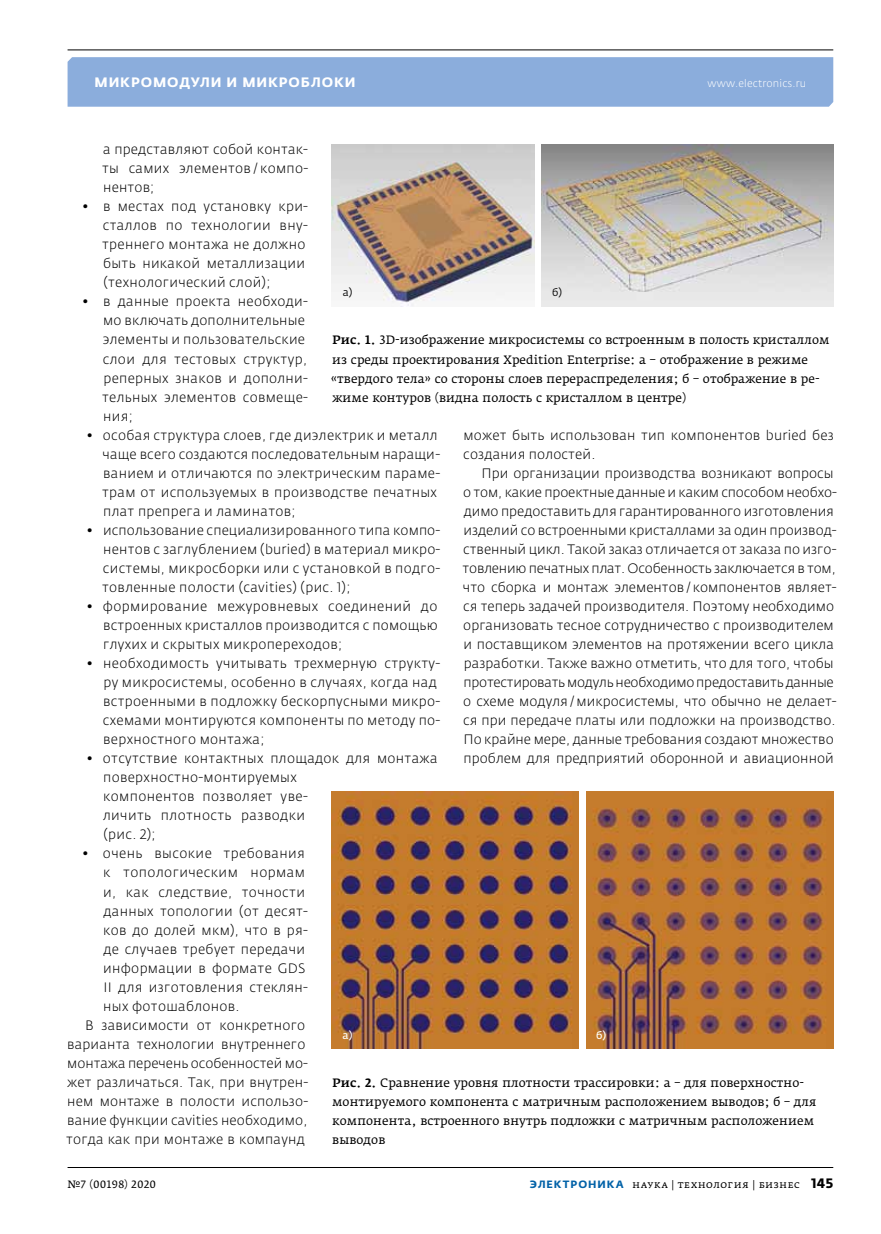
<style>
.page{position:relative;width:881px;height:1234px;background:#fff}
.page>*{position:absolute;margin:0;border:0;box-sizing:border-box;transform-origin:0 0}
.t1{font:300 13.5px/19px "Fedra Sans Pro";letter-spacing:.015em;color:#000}
.t2{font:700 13.5px "Fedra Sans Alt Pro";letter-spacing:.06em;color:#fff}
.t3{font:300 13.5px "Fedra Sans Pro";letter-spacing:.035em;color:#000}
.t4{font:12px/19px "Fedra Serif A Pro";letter-spacing:.005em;color:#000}
.t5{font:10.5px "Fedra Serif A Pro";letter-spacing:.035em;color:#000}
.t6{font:300 10.5px "Fedra Sans Pro";letter-spacing:.015em;color:#fff}
.t7{font:10.5px "Fedra Sans Pro";color:#000}
.t8{font:10.5px "Fedra Sans Pro";color:#fff}
.s1{font-weight:500}
.s2{font-family:"Fedra Sans Alt Pro";font-weight:700;color:#0061a7}
.s3{font-family:"Fedra Sans Pro";font-weight:700;font-size:13.5px}
</style>
<div class="page">
<div style="left:67px;top:57px;width:765px;height:50px;background:#8baddc"></div>
<hr style="left:67px;top:49px;width:765px;height:1px;background:#000">
<hr style="left:68px;top:1166px;width:764px;height:1px;background:#000">
<img style="left:331px;top:145px;width:203px;height:161px">
<img style="left:331px;top:791px;width:247px;height:257px">
<img style="left:586px;top:791px;width:246px;height:257px">
<img style="left:541px;top:145px;width:291px;height:161px">
<p class="t2" style="left:95px;top:74px;width:262px">Микромодули и м икроблоки</p>
<p class="t6" style="left:707px;top:77px;width:100px">www.electronics.ru</p>
<p class="t1" style="left:102px;top:140px;width:207px;text-align:justify">а представляют собой контак&shy;ты самих элементов / компо&shy;нентов;</p>
<p class="t1" style="left:102px;top:197px;width:207px;text-indent:-20px">• в местах под установку кри&shy;сталлов по технологии вну&shy;треннего монтажа не должно быть никакой металлизации (технологический слой);</p>
<p class="t1" style="left:102px;top:292px;width:207px;text-indent:-20px">• в данные проекта необходи&shy;мо включать дополнительные элементы и пользовательские слои для тестовых структур, реперных знаков и дополни&shy;тельных элементов совмеще&shy;ния;</p>
<p class="t1" style="left:102px;top:425px;width:339px;text-indent:-16px">• особая структура слоев, где диэлектрик и металл чаще всего создаются последовательным наращи&shy;ванием и отличаются по электрическим параме&shy;трам от используемых в производстве печатных плат препрега и ламинатов;</p>
<p class="t1" style="left:102px;top:520px;width:339px;text-align:justify;text-indent:-16px">• использование специализированного типа компо&shy;нентов с заглублением (buried) в материал микро&shy;системы, микросборки или с установкой в подго&shy;товленные полости (cavities) (рис. 1);</p>
<p class="t1" style="left:103px;top:596px;width:336px;text-align:justify;text-indent:-17px">• формирование межуровневых соединений до встроенных кристаллов производится с помощью глухих и скрытых микропереходов;</p>
<p class="t1" style="left:103px;top:653px;width:339px;text-indent:-16px">• необходимость учитывать трехмерную структу&shy;ру микросистемы, особенно в случаях, когда над встроенными в подложку бескорпусными микро&shy;схемами монтируются компоненты по методу по&shy;верхностного монтажа;</p>
<p class="t1" style="left:103px;top:748px;width:336px;text-indent:-17px">• отсутствие контактных площадок для монтажа поверхностно-монтируемых<br>компонентов позволяет уве-<br>личить плотность разводки<br>(рис. 2);</p>
<p class="t1" style="left:82px;top:844px;width:224px">• очень высокие требования</p>
<p class="t3" style="left:103px;top:864px;width:203px">к топологическим нормам</p>
<p class="t1" style="left:103px;top:882px;width:203px">и, как следствие, точности</p>
<p class="t1" style="left:103px;top:901px;width:206px">данных топологии (от десят-</p>
<p class="t1" style="left:103px;top:920px;width:206px">ков до долей мкм), что в ря-</p>
<p class="t1" style="left:103px;top:939px;width:203px">де случаев требует передачи</p>
<p class="t1" style="left:103px;top:958px;width:203px">информации в формате GDS</p>
<p class="t1" style="left:103px;top:977px;width:206px">II для изготовления стеклян-</p>
<p class="t1" style="left:103px;top:996px;width:138px">ных фотошаблонов.</p>
<p class="t1" style="left:85px;top:1015px;width:221px">В зависимости от конкретного</p>
<p class="t1" style="left:67px;top:1034px;width:239px">варианта технологии внутреннего</p>
<p class="t1" style="left:67px;top:1053px;width:242px">монтажа перечень особенностей мо-</p>
<p class="t1" style="left:67px;top:1072px;width:242px">жет различаться. Так, при внутрен-</p>
<p class="t1" style="left:67px;top:1091px;width:242px">нем монтаже в полости использо-</p>
<p class="t1" style="left:67px;top:1110px;width:241px">вание функции cavities необходимо,</p>
<p class="t1" style="left:66px;top:1129px;width:240px">тогда как при монтаже в компаунд</p>
<p class="t7" style="left:342px;top:286px;width:11px">a)</p>
<p class="t7" style="left:551px;top:286px;width:12px">б)</p>
<p class="t4" style="left:331px;top:330px;width:500px"><span class="s1">Рис. 1.</span> 3D‑изображение микросистемы со встроенным в полость кристаллом из среды проектирования Xpedition Enterprise: а – отображение в режиме «твердого тела» со стороны слоев перераспределения; б – отображение в ре&shy;жиме контуров (видна полость с кристаллом в центре)</p>
<p class="t1" style="left:463px;top:425px;width:372px">может быть использован тип компонентов buried без создания полостей.</p>
<p class="t1" style="left:462px;top:463px;width:375px;text-indent:19px">При организации производства возникают вопросы о том, какие проектные данные и каким способом необхо&shy;димо предоставить для гарантированного изготовления изделий со встроенными кристаллами за один производ&shy;ственный цикл. Такой заказ отличается от заказа по изго&shy;товлению печатных плат. Особенность заключается в том, что сборка и монтаж элементов/компонентов являет&shy;ся теперь задачей производителя. Поэтому необходимо организовать тесное сотрудничество с производителем и поставщиком элементов на протяжении всего цикла разработки. Также важно отметить, что для того, чтобы протестировать модуль необходимо предоставить данные о схеме модуля/микросистемы, что обычно не делает&shy;ся при передаче платы или подложки на производство.<br>По крайне мере, данные требования создают множество проблем для предприятий оборонной и авиационной</p>
<p class="t8" style="left:342px;top:1028px;width:12px">a)</p>
<p class="t8" style="left:596px;top:1028px;width:12px">б)</p>
<p class="t4" style="left:332px;top:1072px;width:486px"><span class="s1">Рис. 2.</span> Сравнение уровня плотности трассировки: а – для поверхностно&shy;монтируемого компонента с матричным расположением выводов; б – для компонента, встроенного внутрь подложки с матричным расположением выводов</p>
<p class="t5" style="left:67px;top:1177px;width:90px">№7 (00198) 2020</p>
<p class="t5" style="left:529px;top:1177px;width:305px"><span class="s2">ЭЛЕКТРОНИКА</span> наука | технология | бизнес <span class="s3">145</span></p>
</div>
